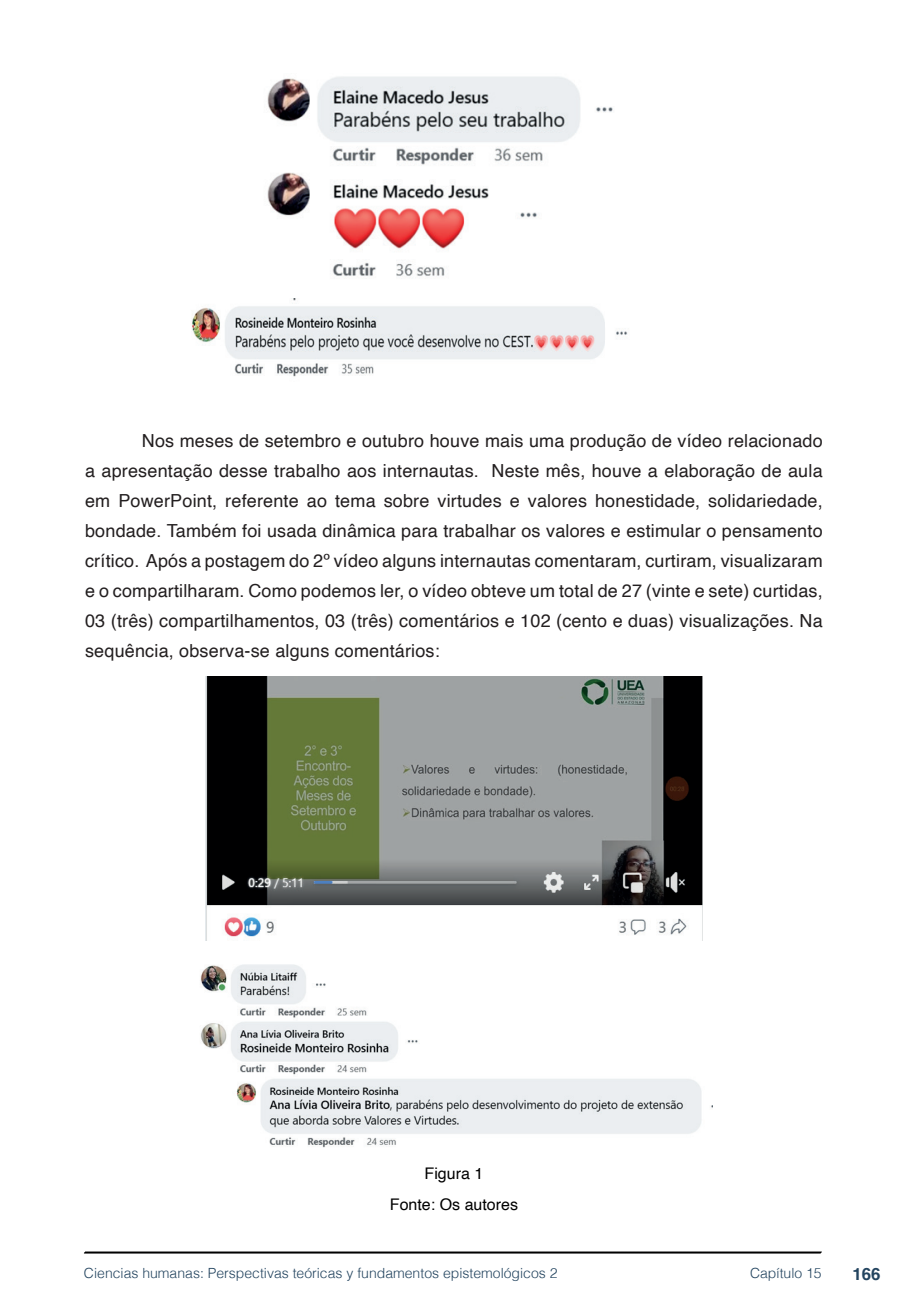
<style>
.page{position:relative;width:908px;height:1304px;background:#fff}
.page>*{position:absolute;margin:0;border:0;box-sizing:border-box;transform-origin:0 0}
.txt{font:18px/30px "Helvetica";letter-spacing:.01em;color:#231f20;text-align:justify}
.t1{font:700 16.8px "Helvetica";color:#23445f}
.imagens_graf_tab{font:16px "Helvetica";color:#000}
.t2{font:300 14px "Helvetica";color:#23445f}
</style>
<div class="page">
<svg style="left:84px;top:1251px;width:737px;height:3px;background:#515151"></svg>
<img style="left:267px;top:76px;width:346px;height:201px">
<img style="left:192px;top:298px;width:436px;height:79px">
<img style="left:205px;top:677px;width:497px;height:264px">
<img style="left:200px;top:964px;width:512px;height:184px">
<p class="txt" style="left:85px;top:426px;width:738px;text-indent:57px">Nos meses de setembro e outubro houve mais uma produção de vídeo relacionado a apresentação desse trabalho aos internautas. Neste mês, houve a elaboração de aula em PowerPoint, referente ao tema sobre virtudes e valores honestidade, solidariedade, bondade. Também foi usada dinâmica para trabalhar os valores e estimular o pensamento crítico. Após a postagem do 2º vídeo alguns internautas comentaram, curtiram, visualizaram e o compartilharam. Como podemos ler, o vídeo obteve um total de 27 (vinte e sete) curtidas, 03 (três) compartilhamentos, 03 (três) comentários e 102 (cento e duas) visualizações. Na sequência, observa-se alguns comentários:</p>
<p class="imagens_graf_tab" style="left:424px;top:1161px;width:60px">Figura 1</p>
<p class="imagens_graf_tab" style="left:390px;top:1191px;width:130px">Fonte: Os autores</p>
<p class="t2" style="left:84px;top:1261px;width:475px">Ciencias humanas: Perspectivas teóricas y fundamentos epistemológicos 2</p>
<p class="t2" style="left:749px;top:1261px;width:73px">Capítulo 15</p>
<p class="t1" style="left:851px;top:1264px;width:30px">166</p>
</div>
